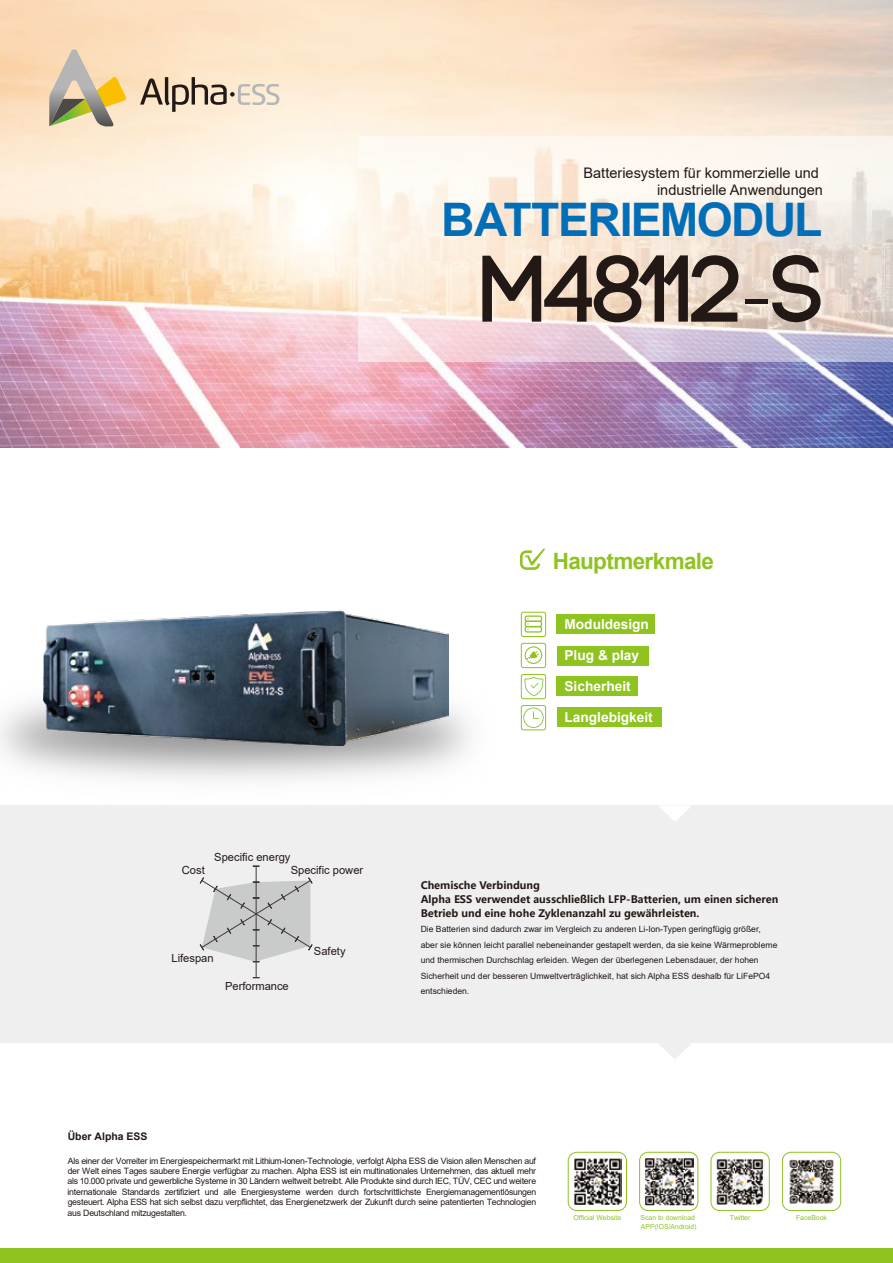
<style>
.page{position:relative;width:893px;height:1263px;background:#fff}
.page>*{position:absolute;margin:0;border:0;box-sizing:border-box;transform-origin:0 0}
.t1{font:700 94.2px "Code";letter-spacing:-.015em;color:#221815}
.t2{font:700 46.2px "Arial";letter-spacing:-.035em;color:#036eb8}
.t3{font:700 22.5px "Arial";letter-spacing:-.03em;color:#8fc31f}
.t4{font:14.55px/17.1px "Arial";color:#221815;text-align:right}
.t5{font:700 13.65px "Arial";color:#fff}
.t6{font:11.1px "Arial";color:#221815}
.t7{font:700 10.5px "Arial";color:#221815}
.t8{font:700 10.35px/14px "Microsoft Ya Hei";color:#221815}
.t9{font:8.7px/10.5px "Arial";letter-spacing:-.03em;color:#221815;text-align:justify}
.t10{font:8.55px/15.5px "Arial";color:#221815}
.t11{font:6.9px "Arial";color:#8fc31f}
.s1{font-family:"Adobe Song Std";font-weight:300}
</style>
<div class="page">
<div style="left:0;top:806px;width:893px;height:237px;background:#efefef"></div>
<svg style="left:659px;top:1043px;width:32px;height:16px"></svg>
<svg style="left:659px;top:806px;width:32px;height:15px"></svg>
<img style="left:0;top:0;width:893px;height:447px">
<svg style="left:140px;top:77px;width:139px;height:35px;background:#d0bfab"></svg>
<svg style="left:49px;top:49px;width:78px;height:77px;background:#d1bf95"></svg>
<svg style="left:359px;top:136px;width:534px;height:225px"></svg>
<div style="left:557px;top:614px;width:98px;height:20px;background:#8fc31f"></div>
<div style="left:557px;top:646px;width:92px;height:20px;background:#8fc31f"></div>
<div style="left:557px;top:676px;width:81px;height:20px;background:#8fc31f"></div>
<div style="left:557px;top:707px;width:104px;height:20px;background:#8fc31f"></div>
<svg style="left:520px;top:549px;width:25px;height:21px"></svg>
<div style="left:521px;top:643px;width:25px;height:25px;border:1px solid #8fc31f;border-radius:2px"></div>
<svg style="left:523px;top:707px;width:21px;height:21px"></svg>
<div style="left:521px;top:705px;width:25px;height:25px;border:1px solid #8fc31f;border-radius:2px"></div>
<div style="left:521px;top:612px;width:25px;height:25px;border:1px solid #8fc31f;border-radius:2px"></div>
<div style="left:521px;top:674px;width:25px;height:25px;border:1px solid #8fc31f;border-radius:2px"></div>
<svg style="left:524px;top:677px;width:19px;height:19px"></svg>
<div style="left:568px;top:1152px;width:59px;height:59px;border:1px solid #8fc31f;border-radius:9px"></div>
<div style="left:639px;top:1152px;width:59px;height:59px;border:1px solid #8fc31f;border-radius:9px"></div>
<div style="left:711px;top:1152px;width:59px;height:59px;border:1px solid #8fc31f;border-radius:9px"></div>
<div style="left:782px;top:1152px;width:59px;height:59px;border:1px solid #8fc31f;border-radius:9px"></div>
<img style="left:574px;top:1158px;width:48px;height:47px">
<img style="left:716px;top:1159px;width:48px;height:46px">
<img style="left:789px;top:1159px;width:45px;height:45px">
<img style="left:645px;top:1158px;width:48px;height:48px">
<div style="left:0;top:1248px;width:893px;height:15px;background:#8fc31f"></div>
<img style="left:0;top:658px;width:516px;height:148px">
<img style="left:44px;top:611px;width:405px;height:135px">
<hr style="left:256px;top:866px;width:1px;height:112px;background:#3e3a39">
<svg style="left:199px;top:877px;width:114px;height:85px"></svg>
<div style="left:525px;top:615px;width:17px;height:7px;border:1px solid #8fc31f;border-radius:2px"></div>
<div style="left:525px;top:621px;width:17px;height:6px;border:1px solid #8fc31f;border-radius:2px"></div>
<div style="left:525px;top:626px;width:17px;height:7px;border:1px solid #8fc31f;border-radius:2px"></div>
<svg style="left:527px;top:618px;width:2px;height:12px"></svg>
<svg style="left:525px;top:646px;width:17px;height:18px"></svg>
<h3 class="t4" style="left:583px;top:164px;width:241px">Batteriesystem für kommerzielle und industrielle Anwendungen</h3>
<h2 class="t2" style="left:441px;top:187px;width:383px">BATTERIEMODUL</h2>
<h1 class="t1" style="left:481px;top:242px;width:345px">M48112<span class="s1">-</span>S</h1>
<h3 class="t3" style="left:553px;top:545px;width:163px">Hauptmerkmale</h3>
<p class="t6" style="left:182px;top:862px;width:24px">Cost</p>
<p class="t6" style="left:214px;top:850px;width:78px">Specific energy</p>
<p class="t6" style="left:291px;top:862px;width:74px">Specific power</p>
<p class="t6" style="left:172px;top:950px;width:44px">Lifespan</p>
<p class="t6" style="left:225px;top:978px;width:65px">Performance</p>
<p class="t6" style="left:314px;top:944px;width:33px">Safety</p>
<h3 class="t5" style="left:564px;top:615px;width:86px">Moduldesign</h3>
<h3 class="t5" style="left:564px;top:646px;width:76px">Plug &amp; play</h3>
<h3 class="t5" style="left:564px;top:676px;width:68px">Sicherheit</h3>
<h3 class="t5" style="left:564px;top:707px;width:90px">Langlebigkeit</h3>
<p class="t8" style="left:421px;top:878px;width:359px">Chemische Verbindung<br>Alpha ESS verwendet ausschließlich LFP-Batterien, um einen sicheren<br>Betrieb und eine hohe Zyklenanzahl zu gewährleisten.</p>
<p class="t10" style="left:421px;top:922px;width:358px">Die Batterien sind dadurch zwar im Vergleich zu anderen Li-Ion-Typen geringfügig größer, aber sie können leicht parallel nebeneinander gestapelt werden, da sie keine Wärmeprobleme und thermischen Durchschlag erleiden. Wegen der überlegenen Lebensdauer, der hohen Sicherheit und der besseren Umweltverträglichkeit, hat sich Alpha ESS deshalb für LiFePO4 entschieden.</p>
<p class="t7" style="left:68px;top:1129px;width:81px">Über Alpha ESS</p>
<p class="t9" style="left:68px;top:1155px;width:470px">Als einer der Vorreiter im Energiespeichermarkt mit Lithium-Ionen-Technologie, verfolgt Alpha ESS die Vision allen Menschen auf der Welt eines Tages saubere Energie verfügbar zu machen. Alpha ESS ist ein multinationales Unternehmen, das aktuell mehr als 10.000 private und gewerbliche Systeme in 30 Ländern weltweit betreibt. Alle Produkte sind durch IEC, TÜV, CEC und weitere internationale Standards zertifiziert und alle Energiesysteme werden durch fortschrittlichste Energiemanagementlösungen gesteuert. Alpha ESS hat sich selbst dazu verpflichtet, das Energienetzwerk der Zukunft durch seine patentierten Technologien aus Deutschland mitzugestalten.</p>
<p class="t11" style="left:574px;top:1213px;width:49px">Official Website</p>
<p class="t11" style="left:641px;top:1213px;width:56px">Scan to download</p>
<p class="t11" style="left:730px;top:1213px;width:22px">Twitter</p>
<p class="t11" style="left:796px;top:1213px;width:32px">FaceBook</p>
<p class="t11" style="left:641px;top:1221px;width:57px">APP(IOS/Android)</p>
</div>
